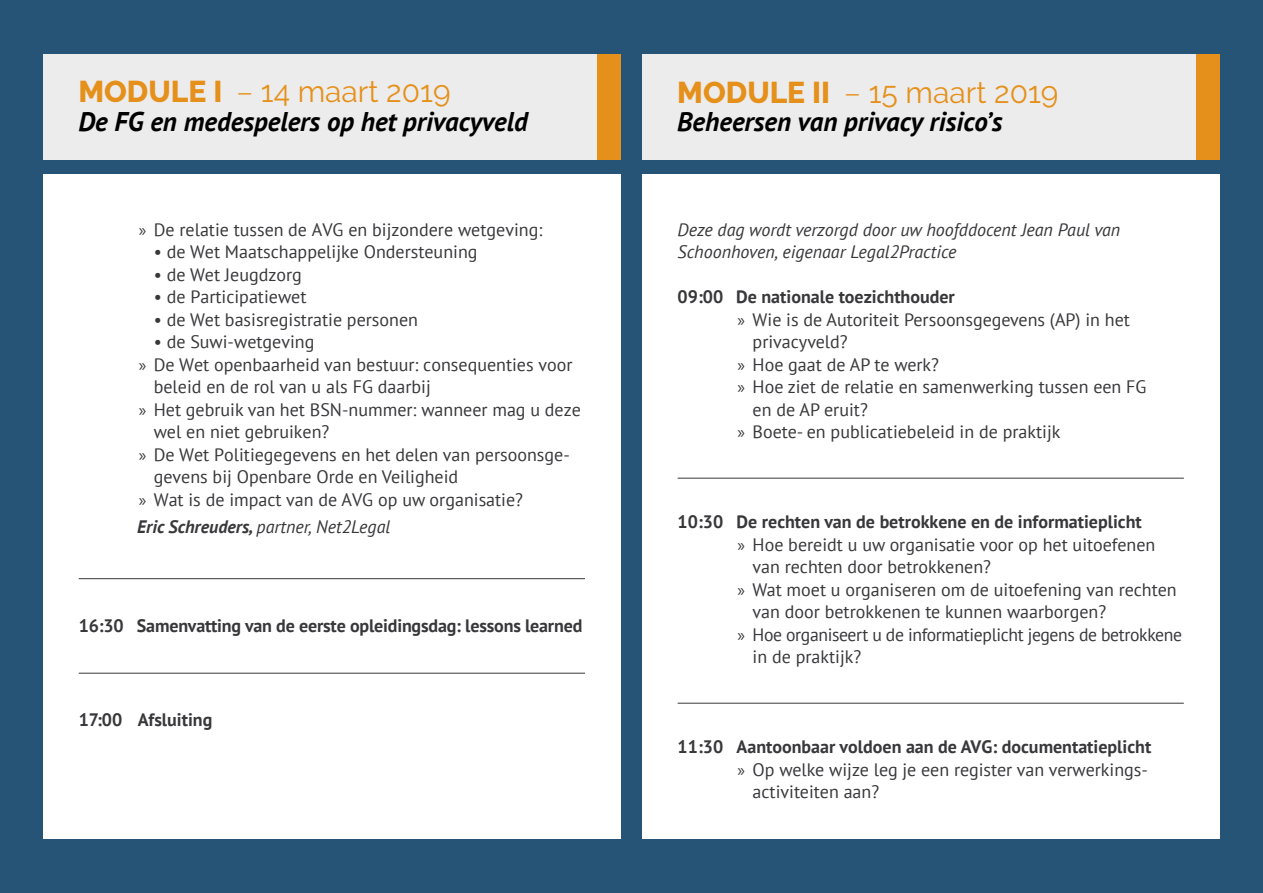
<style>
.page{position:relative;width:1263px;height:893px;background:#255477}
.page>*{position:absolute;margin:0;border:0;box-sizing:border-box;transform-origin:0 0}
.t1{font:30px "Raleway";color:#e5901a}
.t2{font:italic 700 27px "PT Sans";color:#000}
.t3{font:18px "PT Sans";color:#38383b}
.t4{font:700 18px "PT Sans";color:#38383b}
.t5{font:italic 18px/22.5px "PT Sans";color:#38383b}
.t6{font:18px "PT Sans";letter-spacing:-.02em;color:#38383b}
.s1{font-weight:800}
.s2{font-weight:300}
.s3{font-family:"Myriad Pro"}
.s4{font-weight:700}
</style>
<div class="page">
<div style="left:44px;top:54px;width:577px;height:105px;background:#ececec"></div>
<div style="left:642px;top:54px;width:577px;height:105px;background:#ececec"></div>
<div style="left:1195px;top:54px;width:24px;height:105px;background:#e5901a"></div>
<div style="left:597px;top:54px;width:24px;height:105px;background:#e5901a"></div>
<div style="left:642px;top:174px;width:577px;height:665px;background:#fff"></div>
<div style="left:44px;top:174px;width:577px;height:665px;background:#fff"></div>
<hr style="left:79px;top:578px;width:506px;height:1px;background:#38383b">
<hr style="left:79px;top:673px;width:506px;height:1px;background:#38383b">
<hr style="left:678px;top:478px;width:506px;height:1px;background:#38383b">
<hr style="left:678px;top:703px;width:506px;height:1px;background:#38383b">
<h1 class="t1" style="left:78px;top:74px;width:374px"><span class="s1">MODULE I</span> <span class="s2">–</span> 14 maart 2019</h1>
<h2 class="t2" style="left:78px;top:103px;width:451px">De FG en medespelers op het privacyveld</h2>
<p class="t3" style="left:139px;top:218px;width:405px"><span class="s3">»</span> De relatie tussen de AVG en bijzondere wetgeving:</p>
<p class="t3" style="left:154px;top:240px;width:325px">• de Wet Maatschappelijke Ondersteuning</p>
<p class="t3" style="left:154px;top:263px;width:150px">• de Wet Jeugdzorg</p>
<p class="t3" style="left:154px;top:285px;width:154px">• de Participatiewet</p>
<p class="t3" style="left:154px;top:308px;width:266px">• de Wet basisregistratie personen</p>
<p class="t3" style="left:154px;top:330px;width:162px">• de Suwi-wetgeving</p>
<p class="t3" style="left:139px;top:353px;width:435px"><span class="s3">»</span> De Wet openbaarheid van bestuur: consequenties voor</p>
<p class="t3" style="left:154px;top:375px;width:279px">beleid en de rol van u als FG daarbij</p>
<p class="t3" style="left:139px;top:398px;width:444px"><span class="s3">»</span> Het gebruik van het BSN-nummer: wanneer mag u deze</p>
<p class="t3" style="left:154px;top:420px;width:177px">wel en niet gebruiken?</p>
<p class="t3" style="left:139px;top:443px;width:433px"><span class="s3">»</span> De Wet Politiegegevens en het delen van persoonsge-</p>
<p class="t3" style="left:154px;top:465px;width:306px">gevens bij Openbare Orde en Veiligheid</p>
<p class="t3" style="left:139px;top:488px;width:386px"><span class="s3">»</span> Wat is de impact van de AVG op uw organisatie?</p>
<p class="t5" style="left:137px;top:515px;width:255px"><span class="s4">Eric Schreuders,</span> partner, Net2Legal</p>
<p class="t4" style="left:79px;top:613px;width:505px">16:30 Samenvatting van de eerste opleidingsdag: lessons learned</p>
<p class="t4" style="left:79px;top:708px;width:135px">17:00 Afsluiting</p>
<h1 class="t1" style="left:677px;top:75px;width:383px"><span class="s1">MODULE II</span> <span class="s2">–</span> 15 maart 2019</h1>
<h2 class="t2" style="left:677px;top:104px;width:327px">Beheersen van privacy risico’s</h2>
<p class="t5" style="left:678px;top:218px;width:444px">Deze dag wordt verzorgd door uw hoofddocent Jean Paul van<br>Schoonhoven, eigenaar Legal2Practice</p>
<p class="t4" style="left:678px;top:285px;width:279px">09:00 De nationale toezichthouder</p>
<p class="t3" style="left:738px;top:308px;width:394px"><span class="s3">»</span> Wie is de Autoriteit Persoonsgegevens (AP) in het</p>
<p class="t3" style="left:753px;top:330px;width:97px">privacyveld?</p>
<p class="t3" style="left:738px;top:353px;width:203px"><span class="s3">»</span> Hoe gaat de AP te werk?</p>
<p class="t3" style="left:738px;top:375px;width:410px"><span class="s3">»</span> Hoe ziet de relatie en samenwerking tussen een FG</p>
<p class="t3" style="left:753px;top:398px;width:117px">en de AP eruit?</p>
<p class="t3" style="left:738px;top:420px;width:324px"><span class="s3">»</span> Boete- en publicatiebeleid in de praktijk</p>
<p class="t4" style="left:678px;top:510px;width:466px">10:30 De rechten van de betrokkene en de informatieplicht</p>
<p class="t3" style="left:738px;top:533px;width:419px"><span class="s3">»</span> Hoe bereidt u uw organisatie voor op het uitoefenen</p>
<p class="t3" style="left:753px;top:555px;width:240px">van rechten door betrokkenen?</p>
<p class="t3" style="left:738px;top:578px;width:441px"><span class="s3">»</span> Wat moet u organiseren om de uitoefening van rechten</p>
<p class="t3" style="left:753px;top:600px;width:355px">van door betrokkenen te kunnen waarborgen?</p>
<p class="t6" style="left:738px;top:623px;width:446px"><span class="s3">»</span> Hoe organiseert u de informatieplicht jegens de betrokkene</p>
<p class="t3" style="left:753px;top:645px;width:110px">in de praktijk?</p>
<p class="t4" style="left:678px;top:735px;width:475px">11:30 Aantoonbaar voldoen aan de AVG: documentatieplicht</p>
<p class="t3" style="left:738px;top:758px;width:412px"><span class="s3">»</span> Op welke wijze leg je een register van verwerkings-</p>
<p class="t3" style="left:753px;top:780px;width:128px">activiteiten aan?</p>
</div>
